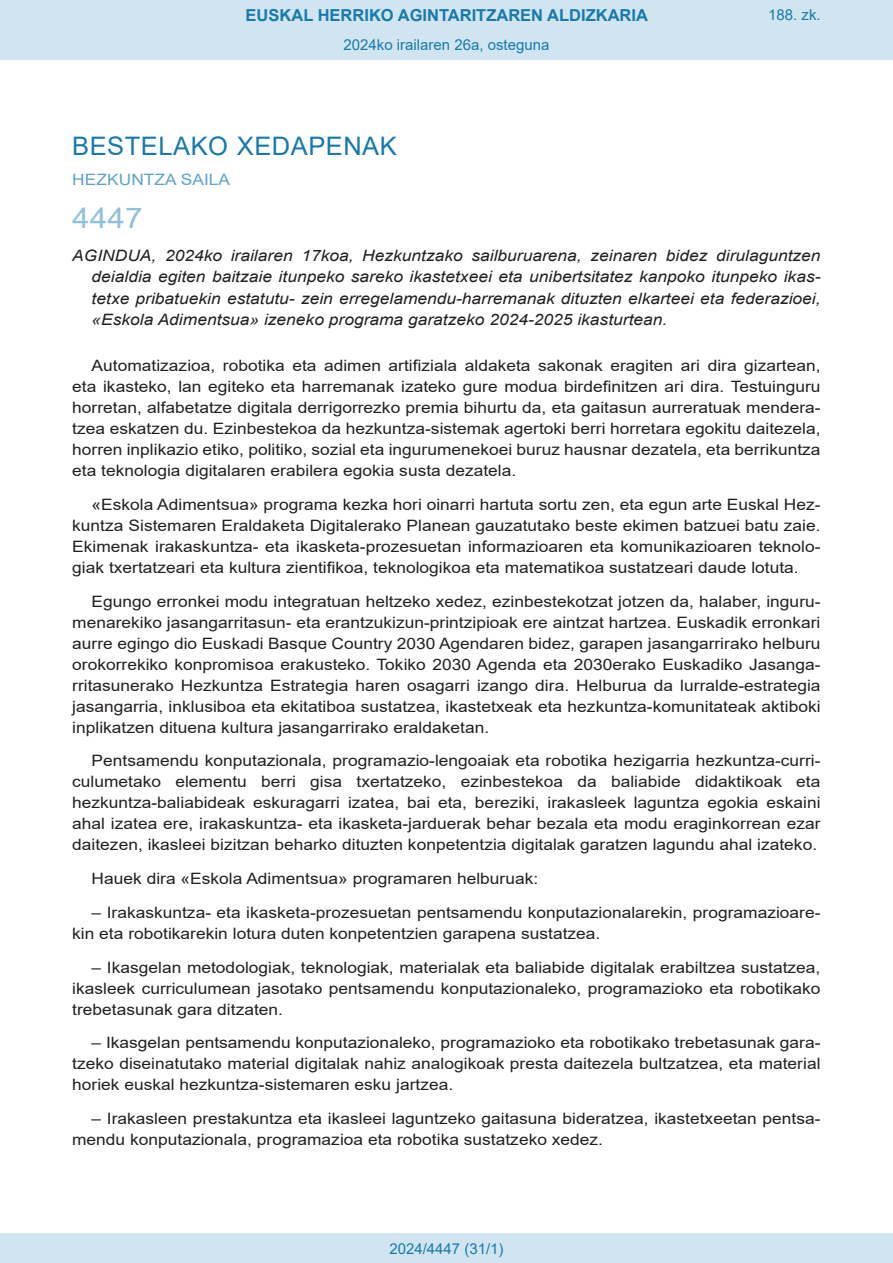
<style>
.page{position:relative;width:893px;height:1263px;background:#fff}
.page>*{position:absolute;margin:0;border:0;box-sizing:border-box;transform-origin:0 0}
.BOPVOrden{font:28.5px "Arial";color:#90c0db;scale:1.11 1}
.BOPVSeccion{font:25.5px "Arial";letter-spacing:.02em;color:#1879ad}
.t1{font:700 16.5px "Arial";color:#1879ad}
.BOPVDetalle{font:15.6px/21px "Arial";color:#231f20;text-align:justify;scale:1.11 1}
.BOPVTitulo{font:italic 15.6px/21px "Arial";color:#231f20;text-align:justify;scale:1.11 1}
.BOPVOrganismo{font:15.6px "Arial";letter-spacing:.005em;color:#5ea4ca;scale:1.11 1}
.Paginacion_Centro{font:15px "Arial";color:#1879ad}
</style>
<div class="page">
<div style="left:0;top:0;width:893px;height:60px;background:#d0e5f0"></div>
<div style="left:0;top:1233px;width:893px;height:30px;background:#d0e5f0"></div>
<p class="t1" style="left:246px;top:3px;width:404px">EUSKAL HERRIKO AGINTARITZAREN ALDIZKARIA</p>
<p class="Paginacion_Centro" style="left:343px;top:35px;width:207px">2024ko irailaren 26a, osteguna</p>
<p class="Paginacion_Centro" style="left:768px;top:5px;width:54px">188. zk.</p>
<p class="BOPVSeccion" style="left:72px;top:128px;width:326px">BESTELAKO XEDAPENAK</p>
<p class="BOPVOrganismo" style="left:72px;top:169px;width:144px">HEZKUNTZA SAILA</p>
<p class="BOPVOrden" style="left:72px;top:198px;width:65px">4447</p>
<p class="BOPVTitulo" style="left:92px;top:246px;width:658px;text-indent:-19px">AGINDUA, 2024ko irailaren 17koa, Hezkuntzako sailburuarena, zeinaren bidez dirulaguntzen deialdia egiten baitzaie itunpeko sareko ikastetxeei eta unibertsitatez kanpoko itunpeko ikas&shy;tetxe pribatuekin estatutu- zein erregelamendu-harremanak dituzten elkarteei eta federazioei, «Eskola Adimentsua» izeneko programa garatzeko 2024-2025 ikasturtean.</p>
<p class="BOPVDetalle" style="left:72px;top:355px;width:676px;text-indent:19px">Automatizazioa, robotika eta adimen artifiziala aldaketa sakonak eragiten ari dira gizartean, eta ikasteko, lan egiteko eta harremanak izateko gure modua birdefinitzen ari dira. Testuinguru horretan, alfabetatze digitala derrigorrezko premia bihurtu da, eta gaitasun aurreratuak mendera&shy;tzea eskatzen du. Ezinbestekoa da hezkuntza-sistemak agertoki berri horretara egokitu daitezela, horren inplikazio etiko, politiko, sozial eta ingurumenekoei buruz hausnar dezatela, eta berrikuntza eta teknologia digitalaren erabilera egokia susta dezatela.</p>
<p class="BOPVDetalle" style="left:72px;top:494px;width:676px;text-indent:19px">«Eskola Adimentsua» programa kezka hori oinarri hartuta sortu zen, eta egun arte Euskal Hez&shy;kuntza Sistemaren Eraldaketa Digitalerako Planean gauzatutako beste ekimen batzuei batu zaie.<br>Ekimenak irakaskuntza- eta ikasketa-prozesuetan informazioaren eta komunikazioaren teknolo&shy;giak txertatzeari eta kultura zientifikoa, teknologikoa eta matematikoa sustatzeari daude lotuta.</p>
<p class="BOPVDetalle" style="left:72px;top:590px;width:676px;text-indent:19px">Egungo erronkei modu integratuan heltzeko xedez, ezinbestekotzat jotzen da, halaber, inguru&shy;menarekiko jasangarritasun- eta erantzukizun-printzipioak ere aintzat hartzea. Euskadik erronkari aurre egingo dio Euskadi Basque Country 2030 Agendaren bidez, garapen jasangarrirako helburu orokorrekiko konpromisoa erakusteko. Tokiko 2030 Agenda eta 2030erako Euskadiko Jasanga&shy;rritasunerako Hezkuntza Estrategia haren osagarri izango dira. Helburua da lurralde-estrategia jasangarria, inklusiboa eta ekitatiboa sustatzea, ikastetxeak eta hezkuntza-komunitateak aktiboki inplikatzen dituena kultura jasangarrirako eraldaketan.</p>
<p class="BOPVDetalle" style="left:72px;top:750px;width:676px;text-indent:19px">Pentsamendu konputazionala, programazio-lengoaiak eta robotika hezigarria hezkuntza-curri&shy;culumetako elementu berri gisa txertatzeko, ezinbestekoa da baliabide didaktikoak eta hezkuntza-baliabideak eskuragarri izatea, bai eta, bereziki, irakasleek laguntza egokia eskaini ahal izatea ere, irakaskuntza- eta ikasketa-jarduerak behar bezala eta modu eraginkorrean ezar daitezen, ikasleei bizitzan beharko dituzten konpetentzia digitalak garatzen lagundu ahal izateko.</p>
<p class="BOPVDetalle" style="left:92px;top:868px;width:404px">Hauek dira «Eskola Adimentsua» programaren helburuak:</p>
<p class="BOPVDetalle" style="left:72px;top:902px;width:676px;text-indent:19px">– Irakaskuntza- eta ikasketa-prozesuetan pentsamendu konputazionalarekin, programazioare&shy;kin eta robotikarekin lotura duten konpetentzien garapena sustatzea.</p>
<p class="BOPVDetalle" style="left:72px;top:956px;width:676px;text-indent:19px">– Ikasgelan metodologiak, teknologiak, materialak eta baliabide digitalak erabiltzea sustatzea, ikasleek curriculumean jasotako pentsamendu konputazionaleko, programazioko eta robotikako trebetasunak gara ditzaten.</p>
<p class="BOPVDetalle" style="left:72px;top:1032px;width:676px;text-indent:19px">– Ikasgelan pentsamendu konputazionaleko, programazioko eta robotikako trebetasunak gara&shy;tzeko diseinatutako material digitalak nahiz analogikoak presta daitezela bultzatzea, eta material horiek euskal hezkuntza-sistemaren esku jartzea.</p>
<p class="BOPVDetalle" style="left:72px;top:1108px;width:676px;text-indent:19px">– Irakasleen prestakuntza eta ikasleei laguntzeko gaitasuna bideratzea, ikastetxeetan pentsa&shy;mendu konputazionala, programazioa eta robotika sustatzeko xedez.</p>
<p class="Paginacion_Centro" style="left:389px;top:1238px;width:116px">2024/4447 (31/1)</p>
</div>
